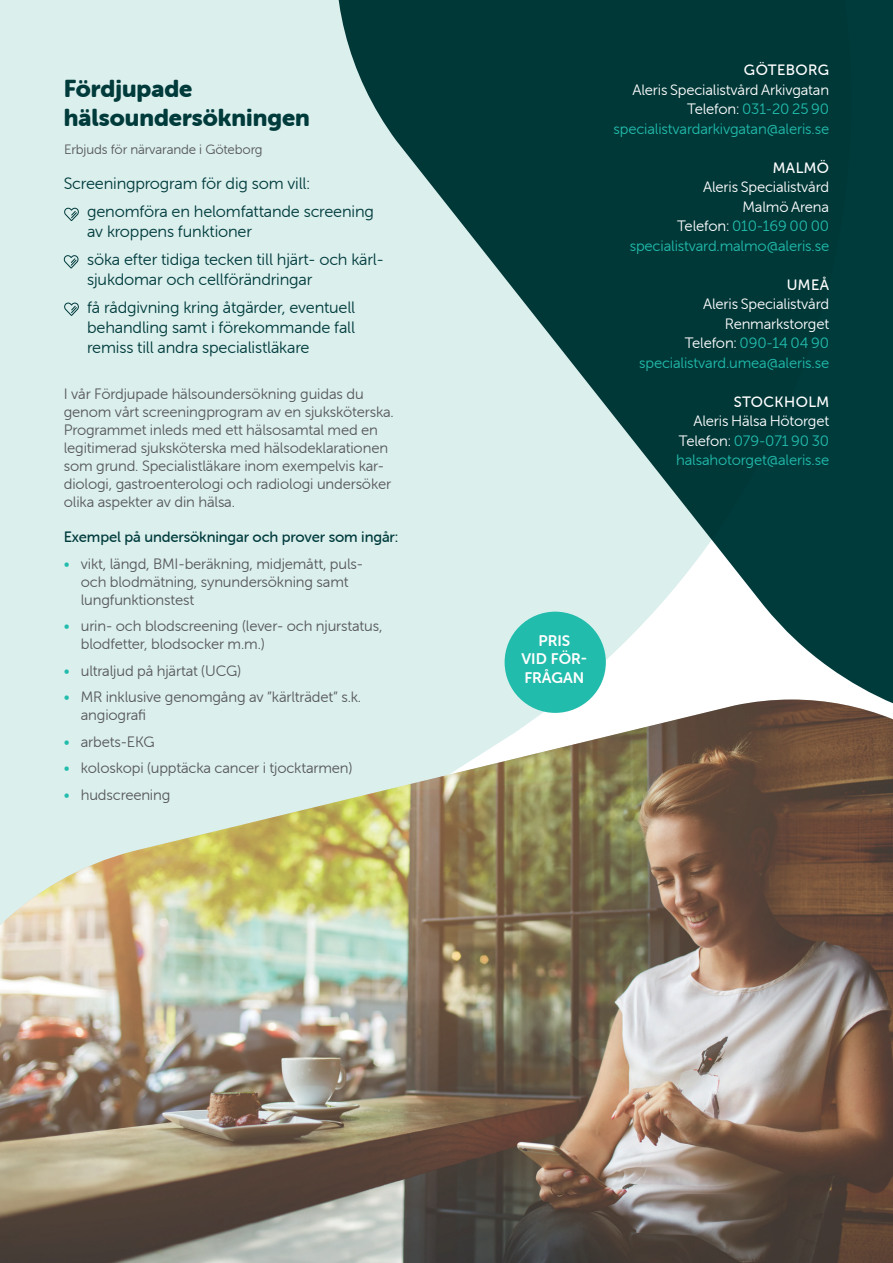
<style>
.page{position:relative;width:893px;height:1263px;background:#fff}
.page>*{position:absolute;margin:0;border:0;box-sizing:border-box;transform-origin:0 0}
.t1{font:24px/28.8px "Museo Sans Rounded 900";color:#003b3c}
.t2{font:16.5px/28.3px "Museo Sans Rounded 300";letter-spacing:-.01em;color:#003b3c}
.t3{font:15.45px/18.5px "Museo Sans Rounded 700";color:#fff;text-align:center}
.t4{font:15px/18px "Museo Sans Rounded 300";letter-spacing:-.01em;color:#57585a}
.t5{font:15px/19.5px "Museo Sans Rounded 300";letter-spacing:-.01em;color:#22bcac;text-align:right}
.t6{font:15px/19.5px "Museo Sans Rounded 300";letter-spacing:-.01em;color:#fff;text-align:right}
.t7{font:15px "Museo Sans Rounded 500";letter-spacing:-.01em;color:#003b3c}
.t8{font:15px "Museo Sans Rounded 500";letter-spacing:.03em;color:#fff}
.t9{font:13.5px "Museo Sans Rounded 300";letter-spacing:-.01em;color:#57585a}
.s1{color:#22bcac}
.s2{color:#fff}
</style>
<div class="page">
<div style="left:0;top:0;width:297px;height:694px;background:#dbefed"></div>
<img style="left:0;top:699px;width:893px;height:564px">
<svg style="left:297px;top:0;width:596px;height:745px;background:#688d8c"></svg>
<div style="left:505px;top:612px;width:101px;height:101px;background:#22bcac;border-radius:50%"></div>
<svg style="left:64px;top:208px;width:15px;height:13px"></svg>
<svg style="left:63px;top:255px;width:16px;height:13px"></svg>
<svg style="left:64px;top:303px;width:15px;height:13px"></svg>
<h1 class="t1" style="left:64px;top:74px;width:248px">Fördjupade hälsoundersökningen</h1>
<p class="t9" style="left:64px;top:142px;width:200px">Erbjuds för närvarande i Göteborg</p>
<p class="t2" style="left:87px;top:169px;width:288px;text-indent:-23px">Screeningprogram för dig som vill: genomföra en helomfattande screening</p>
<p class="t2" style="left:87px;top:217px;width:298px">av kroppens funktioner<br>söka efter tidiga tecken till hjärt- och kärl-</p>
<p class="t2" style="left:87px;top:265px;width:270px">sjukdomar och cellförändringar<br>få rådgivning kring åtgärder, eventuell</p>
<p class="t2" style="left:87px;top:318px;width:270px;line-height:19.8px">behandling samt i förekommande fall remiss till andra specialistläkare</p>
<p class="t4" style="left:64px;top:385px;width:332px">I vår Fördjupade hälsoundersökning guidas du genom vårt screeningprogram av en sjuksköterska.<br>Programmet inleds med ett hälsosamtal med en legitimerad sjuksköterska med hälsodeklarationen som grund. Specialistläkare inom exempelvis kar&shy;diologi, gastroenterologi och radiologi undersöker olika aspekter av din hälsa.</p>
<p class="t7" style="left:64px;top:529px;width:336px">Exempel på undersökningar och prover som ingår:</p>
<p class="t4" style="left:81px;top:555px;width:284px;text-indent:-17px"><span class="s1">•</span> vikt, längd, BMI-beräkning, midjemått, puls&shy;och blodmätning, synundersökning samt lungfunktionstest</p>
<p class="t4" style="left:81px;top:617px;width:303px;text-indent:-17px"><span class="s1">•</span> urin- och blodscreening (lever- och njurstatus, blodfetter, blodsocker m.m.)</p>
<p class="t4" style="left:64px;top:662px;width:179px"><span class="s1">•</span> ultraljud på hjärtat (UCG)</p>
<p class="t4" style="left:81px;top:688px;width:282px;text-indent:-17px"><span class="s1">•</span> MR inklusive genomgång av ”kärlträdet” s.k. angiografi</p>
<p class="t4" style="left:64px;top:733px;width:92px"><span class="s1">•</span> arbets-EKG</p>
<p class="t4" style="left:64px;top:759px;width:290px"><span class="s1">•</span> koloskopi (upptäcka cancer i tjocktarmen)</p>
<p class="t4" style="left:64px;top:786px;width:108px"><span class="s1">•</span> hudscreening</p>
<p class="t8" style="left:744px;top:62px;width:87px">GÖTEBORG</p>
<p class="t5" style="left:613px;top:80px;width:217px"><span class="s2">Aleris Specialistvård Arkivgatan<br>Telefon:</span> 031-20 25 90 specialistvardarkivgatan@aleris.se</p>
<p class="t8" style="left:773px;top:159px;width:58px">MALMÖ</p>
<p class="t5" style="left:630px;top:177px;width:201px"><span class="s2">Aleris Specialistvård<br>Malmö Arena<br>Telefon:</span> 010-169 00 00 specialistvard.malmo@aleris.se</p>
<p class="t8" style="left:787px;top:276px;width:44px">UMEÅ</p>
<p class="t6" style="left:639px;top:294px;width:191px">Aleris Specialistvård<br>Renmarkstorget<br>Telefon: <span class="s1">090-14 04 90 specialistvard.umea@aleris.se</span></p>
<p class="t8" style="left:734px;top:393px;width:97px">STOCKHOLM</p>
<p class="t5" style="left:676px;top:411px;width:155px;text-align:justify;text-indent:17px"><span class="s2">Aleris Hälsa Hötorget Telefon:</span> 079-071 90 30 halsahotorget@aleris.se</p>
<p class="t3" style="left:521px;top:631px;width:67px">PRIS<br>VID FÖR-<br>FRÅGAN</p>
</div>
